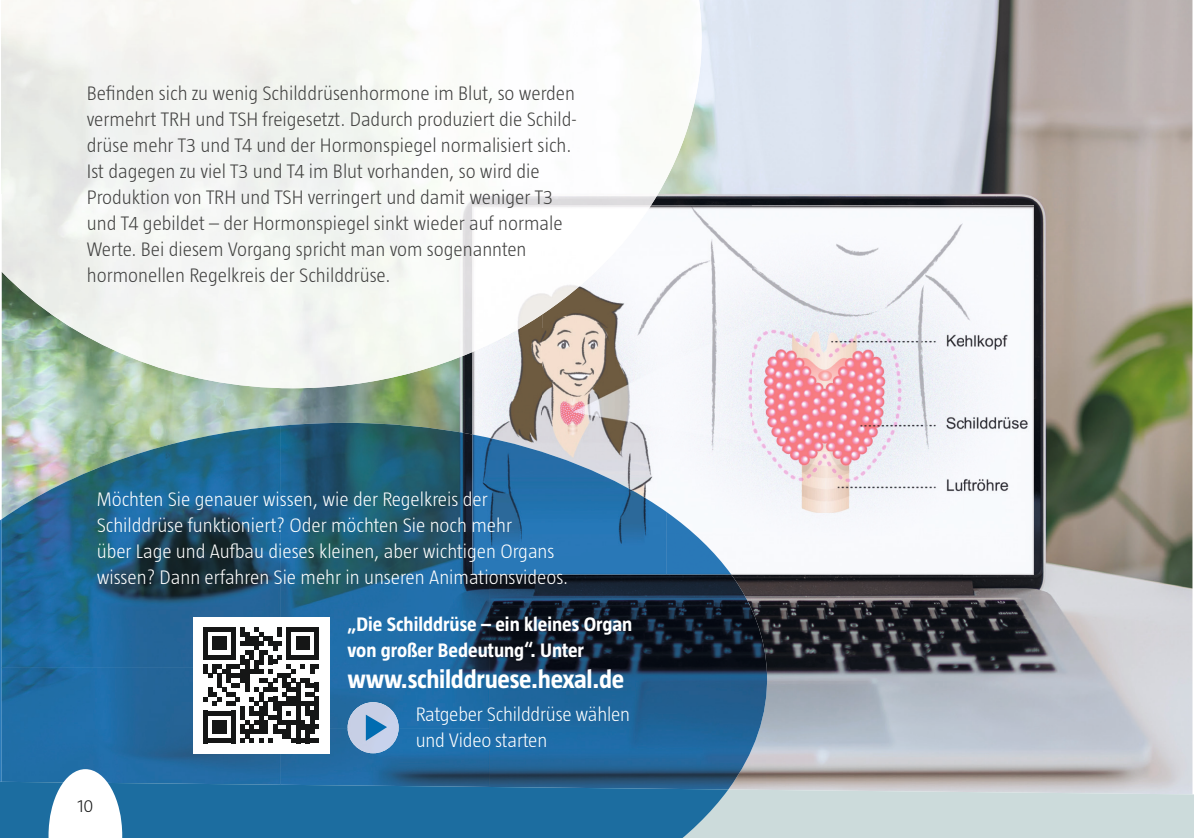
<style>
.page{position:relative;width:1194px;height:838px;background:#fff}
.page>*{position:absolute;margin:0;border:0;box-sizing:border-box;transform-origin:0 0}
.t1{font:700 26px "Taz Hexal";letter-spacing:-.01em;color:#fff}
.t2{font:300 20px/26px "Taz Hexal";color:#414140}
.t3{font:300 20px/26px "Taz Hexal";color:#fff}
.t4{font:700 20px/26px "Taz Hexal";color:#fff}
.t5{font:300 18px "Taz Hexal";color:#151616}
</style>
<div class="page">
<img style="left:2px;top:0;width:1190px;height:781px">
<svg style="left:728px;top:781px;width:466px;height:56px;background:#ccd7d8"></svg>
<img style="left:543px;top:205px;width:420px;height:307px">
<img style="left:963px;top:205px;width:71px;height:369px">
<img style="left:472px;top:352px;width:71px;height:82px">
<img style="left:731px;top:512px;width:233px;height:62px">
<img style="left:2px;top:425px;width:278px;height:356px">
<img style="left:280px;top:422px;width:210px;height:359px">
<img style="left:489px;top:574px;width:279px;height:215px">
<svg style="left:3px;top:781px;width:725px;height:56px;background:#226fa0"></svg>
<img style="left:472px;top:434px;width:195px;height:140px">
<img style="left:666px;top:511px;width:65px;height:63px">
<svg style="left:1px;top:2px;width:698px;height:269px"></svg>
<img style="left:2px;top:0;width:706px;height:194px">
<img style="left:2px;top:193px;width:353px;height:195px">
<img style="left:355px;top:193px;width:142px;height:191px">
<img style="left:496px;top:193px;width:162px;height:12px">
<img style="left:472px;top:205px;width:179px;height:147px">
<svg style="left:49px;top:768px;width:73px;height:69px"></svg>
<div style="left:348px;top:702px;width:51px;height:51px;background:#c7cfe5;border-radius:26px"></div>
<svg style="left:366px;top:714px;width:21px;height:26px"></svg>
<div style="left:193px;top:616px;width:136px;height:137px;background:#fff"></div>
<svg style="left:203px;top:627px;width:116px;height:115px"></svg>
<svg style="left:0;top:519px;width:3px;height:319px"></svg>
<p class="t2" style="left:87px;top:80px;width:491px">Befinden sich zu wenig Schilddrüsenhormone im Blut, so werden vermehrt TRH und TSH freigesetzt. Dadurch produziert die Schild&shy;drüse mehr T3 und T4 und der Hormonspiegel normalisiert sich.<br>Ist dagegen zu viel T3 und T4 im Blut vorhanden, so wird die Produktion von TRH und TSH verringert und damit weniger T3 und T4 gebildet – der Hormonspiegel sinkt wieder auf normale Werte. Bei diesem Vorgang spricht man vom sogenannten hormonellen Regelkreis der Schilddrüse.</p>
<p class="t3" style="left:97px;top:485px;width:473px">Möchten Sie genauer wissen, wie der Regelkreis der Schilddrüse funktioniert? Oder möchten Sie noch mehr<br>über Lage und Aufbau dieses kleinen, aber wichtigen Organs wissen? Dann erfahren Sie mehr in unseren Animationsvideos.</p>
<p class="t5" style="left:77px;top:795px;width:18px">10</p>
<p class="t4" style="left:348px;top:610px;width:286px">„Die Schilddrüse – ein kleines Organ von großer Bedeutung“. Unter</p>
<h1 class="t1" style="left:348px;top:664px;width:278px">www.schilddruese.hexal.de</h1>
<p class="t3" style="left:416px;top:701px;width:216px">Ratgeber Schilddrüse wählen und Video starten</p>
</div>
